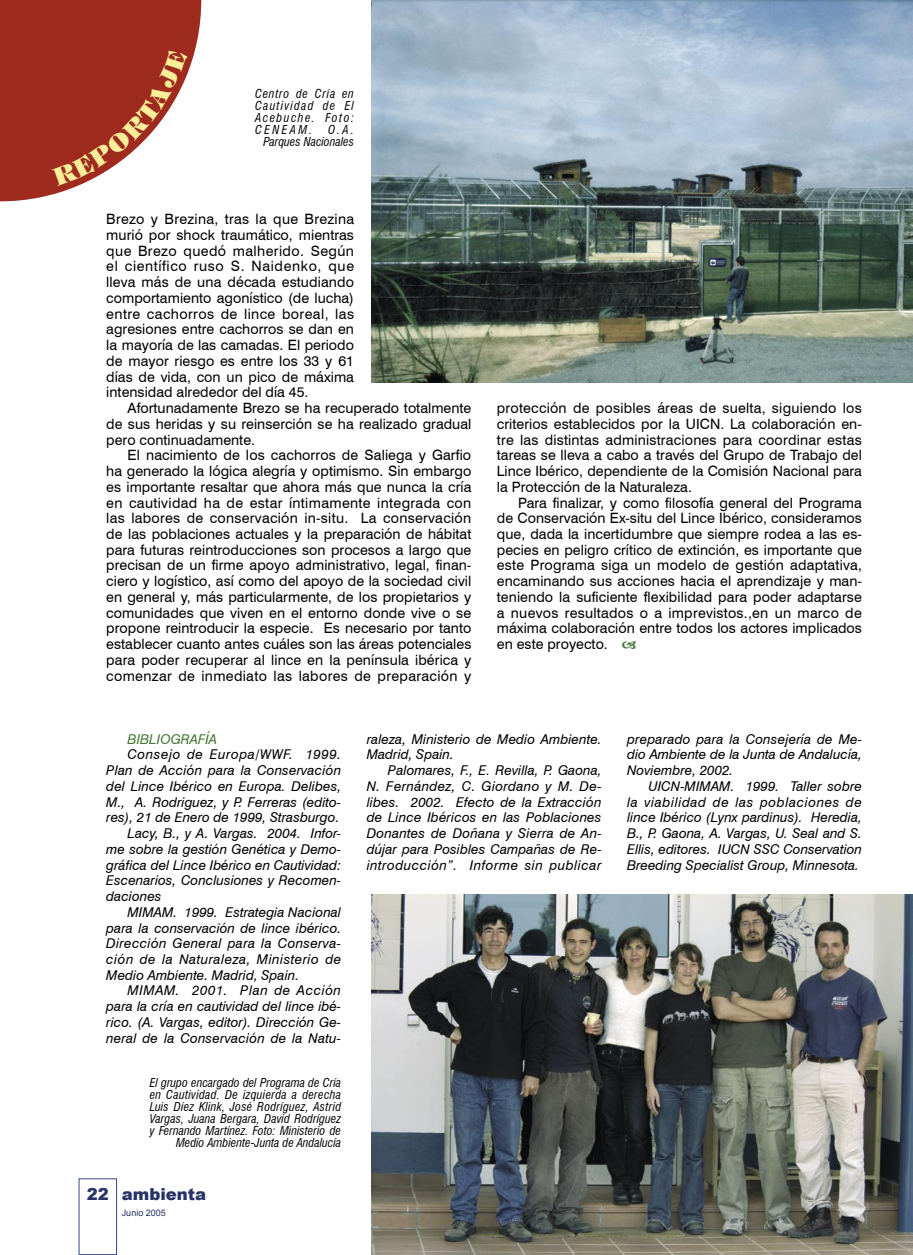
<style>
.page{position:relative;width:913px;height:1255px;background:#fff}
.page>*{position:absolute;margin:0;border:0;box-sizing:border-box;transform-origin:0 0}
.t1{font:900 16.5px "Arial";color:#283366}
.Texto_general-OK{font:14.25px/15.8px "Swiss 721 BT";color:#000;text-align:justify}
.Texto_general-OK-2{font:italic 13.5px/15.8px "Swiss 721 BT";color:#000;text-align:justify}
.Texto_general-OK-3{font:italic 13.5px "Swiss 721 BT";color:#457636}
.Pié_de_foto{font:italic condensed 12px/12px "Swiss 721 BT";letter-spacing:.005em;color:#000;text-align:right}
.t2{font:9px "Arial";color:#283366}
</style>
<div class="page">
<div style="left:79px;top:1178px;width:38px;height:76px;border:1px solid #36478b"></div>
<img style="left:371px;top:894px;width:542px;height:360px">
<img style="left:371px;top:0;width:542px;height:382px">
<svg style="left:0;top:0;width:201px;height:201px"></svg>
<p class="Pié_de_foto" style="left:255px;top:88px;width:100px;text-align:justify">Centro de Cría en Cautividad de El Acebuche. Foto:<br>CENEAM.</p>
<p class="Pié_de_foto" style="left:264px;top:124px;width:92px">O.A.<br>Parques Nacionales</p>
<p class="Texto_general-OK" style="left:106px;top:211px;width:249px">Brezo y Brezina, tras la que Brezina murió por shock traumático, mientras que Brezo quedó malherido. Según el científico ruso S. Naidenko, que lleva más de una década estudiando comportamiento agonístico (de lucha) entre cachorros de lince boreal, las agresiones entre cachorros se dan en la mayoría de las camadas. El periodo de mayor riesgo es entre los 33 y 61 días de vida, con un pico de máxima intensidad alrededor del día 45.</p>
<p class="Texto_general-OK" style="left:106px;top:400px;width:367px;text-indent:21px">Afortunadamente Brezo se ha recuperado totalmente de sus heridas y su reinserción se ha realizado gradual pero continuadamente.</p>
<p class="Texto_general-OK" style="left:106px;top:447px;width:367px;text-indent:21px">El nacimiento de los cachorros de Saliega y Garfio ha generado la lógica alegría y optimismo. Sin embargo es importante resaltar que ahora más que nunca la cría en cautividad ha de estar íntimamente integrada con las labores de conservación in-situ. La conservación de las poblaciones actuales y la preparación de hábitat para futuras reintroducciones son procesos a largo que precisan de un firme apoyo administrativo, legal, finan&shy;ciero y logístico, así como del apoyo de la sociedad civil en general y, más particularmente, de los propietarios y comunidades que viven en el entorno donde vive o se propone reintroducir la especie. Es necesario por tanto establecer cuanto antes cuáles son las áreas potenciales para poder recuperar al lince en la península ibérica y comenzar de inmediato las labores de preparación y</p>
<p class="Texto_general-OK" style="left:497px;top:400px;width:367px">protección de posibles áreas de suelta, siguiendo los criterios establecidos por la UICN. La colaboración en&shy;tre las distintas administraciones para coordinar estas tareas se lleva a cabo a través del Grupo de Trabajo del Lince Ibérico, dependiente de la Comisión Nacional para la Protección de la Naturaleza.</p>
<p class="Texto_general-OK" style="left:497px;top:494px;width:367px;text-indent:21px">Para finalizar, y como filosofía general del Programa de Conservación Ex-situ del Lince Ibérico, consideramos que, dada la incertidumbre que siempre rodea a las es&shy;pecies en peligro crítico de extinción, es importante que este Programa siga un modelo de gestión adaptativa, encaminando sus acciones hacia el aprendizaje y man&shy;teniendo la suficiente flexibilidad para poder adaptarse a nuevos resultados o a imprevistos.,en un marco de máxima colaboración entre todos los actores implicados en este proyecto.</p>
<p class="Texto_general-OK-3" style="left:128px;top:730px;width:91px">BIBLIOGRAFÍA</p>
<p class="Texto_general-OK-2" style="left:106px;top:746px;width:236px;text-indent:21px">Consejo de Europa/WWF. 1999.<br>Plan de Acción para la Conservación del Lince Ibérico en Europa. Delibes, M., A. Rodriguez, y P. Ferreras (edito&shy;res), 21 de Enero de 1999, Strasburgo.</p>
<p class="Texto_general-OK-2" style="left:106px;top:825px;width:236px;text-indent:21px">Lacy, B., y A. Vargas. 2004. Infor&shy;me sobre la gestión Genética y Demo&shy;gráfica del Lince Ibérico en Cautividad:<br>Escenarios, Conclusiones y Recomen&shy;daciones</p>
<p class="Texto_general-OK-2" style="left:106px;top:904px;width:236px;text-indent:21px">MIMAM. 1999. Estrategia Nacional para la conservación de lince ibérico.<br>Dirección General para la Conserva&shy;ción de la Naturaleza, Ministerio de Medio Ambiente. Madrid, Spain.</p>
<p class="Texto_general-OK-2" style="left:106px;top:982px;width:236px;text-indent:21px">MIMAM. 2001. Plan de Acción para la cría en cautividad del lince ibé&shy;rico. (A. Vargas, editor). Dirección Ge&shy;neral de la Conservación de la Natu-</p>
<p class="Pié_de_foto" style="left:150px;top:1076px;width:193px">El grupo encargado del Programa de Cría en Cautividad. De izquierda a derecha Luis Díez Klink, José Rodríguez, Astrid Vargas, Juana Bergara, David Rodríguez y Fernando Martínez. Foto: Ministerio de Medio Ambiente-Junta de Andalucía</p>
<p class="t1" style="left:87px;top:1182px;width:24px">22</p>
<p class="t1" style="left:122px;top:1182px;width:86px">ambienta</p>
<p class="t2" style="left:122px;top:1206px;width:46px">Junio 2005</p>
<p class="Texto_general-OK-2" style="left:367px;top:730px;width:236px">raleza, Ministerio de Medio Ambiente.<br>Madrid, Spain.</p>
<p class="Texto_general-OK-2" style="left:367px;top:762px;width:236px;text-indent:21px">Palomares, F., E. Revilla, P. Gaona, N. Fernández, C. Giordano y M. De&shy;libes. 2002. Efecto de la Extracción de Lince Ibéricos en las Poblaciones Donantes de Doñana y Sierra de An&shy;dújar para Posibles Campañas de Re&shy;introducción”. Informe sin publicar</p>
<p class="Texto_general-OK-2" style="left:627px;top:730px;width:236px">preparado para la Consejería de Me&shy;dio Ambiente de la Junta de Andalucía, Noviembre, 2002.</p>
<p class="Texto_general-OK-2" style="left:627px;top:778px;width:236px;text-indent:21px">UICN-MIMAM. 1999. Taller sobre la viabilidad de las poblaciones de lince Ibérico (Lynx pardinus). Heredia, B., P. Gaona, A. Vargas, U. Seal and S.<br>Ellis, editores. IUCN SSC Conservation Breeding Specialist Group, Minnesota.</p>
</div>
